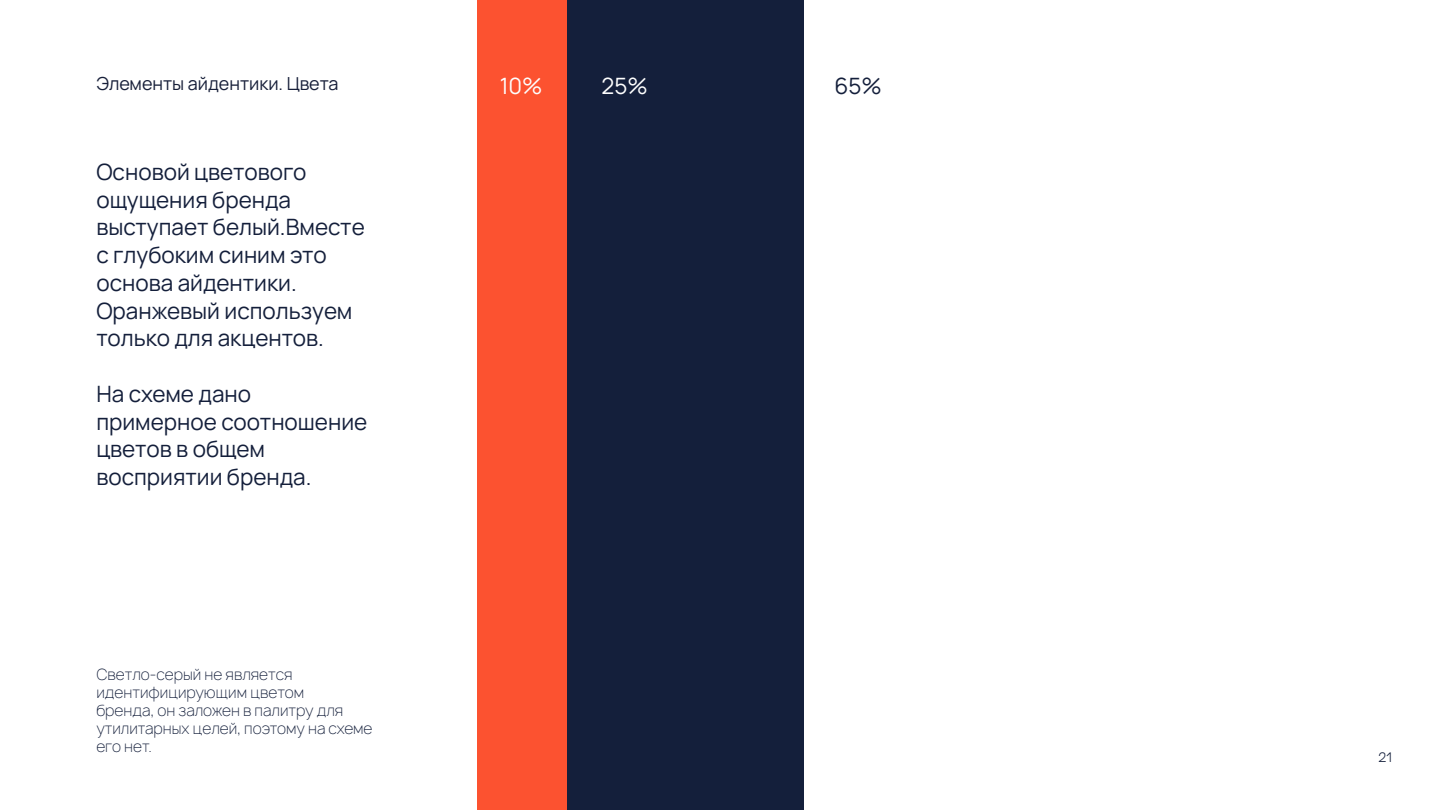
<style>
.page{position:relative;width:1440px;height:810px;background:#fff}
.page>*{position:absolute;margin:0;border:0;box-sizing:border-box;transform-origin:0 0}
.t1{font:200 22.5px/27.8px "Manrope";color:#141f3b}
.t2{font:200 22.5px "Manrope";color:#fefefe}
.t3{font:200 18px "Manrope";color:#18203a}
.t4{font:100 15px/18px "Manrope";color:#141f3b}
.t5{font:12px "Craftwork Grotesk";color:#141f3b}
</style>
<div class="page">
<div style="left:567px;top:1px;width:237px;height:809px;background:#141f3b"></div>
<div style="left:477px;top:1px;width:90px;height:809px;background:#fc5230"></div>
<p class="t3" style="left:96px;top:70px;width:244px">Элементы айдентики. Цвета</p>
<p class="t1" style="left:96px;top:157px;width:270px">Основой цветового ощущения бренда выступает белый.Вместе с глубоким синим это основа айдентики.<br>Оранжевый используем только для акцентов.</p>
<p class="t1" style="left:96px;top:379px;width:273px">На схеме дано примерное соотношение цветов в общем восприятии бренда.</p>
<p class="t4" style="left:96px;top:666px;width:278px">Светло-серый не является идентифицирующим цветом<br>бренда, он заложен в палитру для утилитарных целей, поэтому на схеме его нет.</p>
<p class="t2" style="left:500px;top:70px;width:44px">10%</p>
<p class="t2" style="left:602px;top:70px;width:48px">25%</p>
<p class="t1" style="left:835px;top:71px;width:49px">65%</p>
<p class="t5" style="left:1378px;top:750px;width:15px">21</p>
</div>
